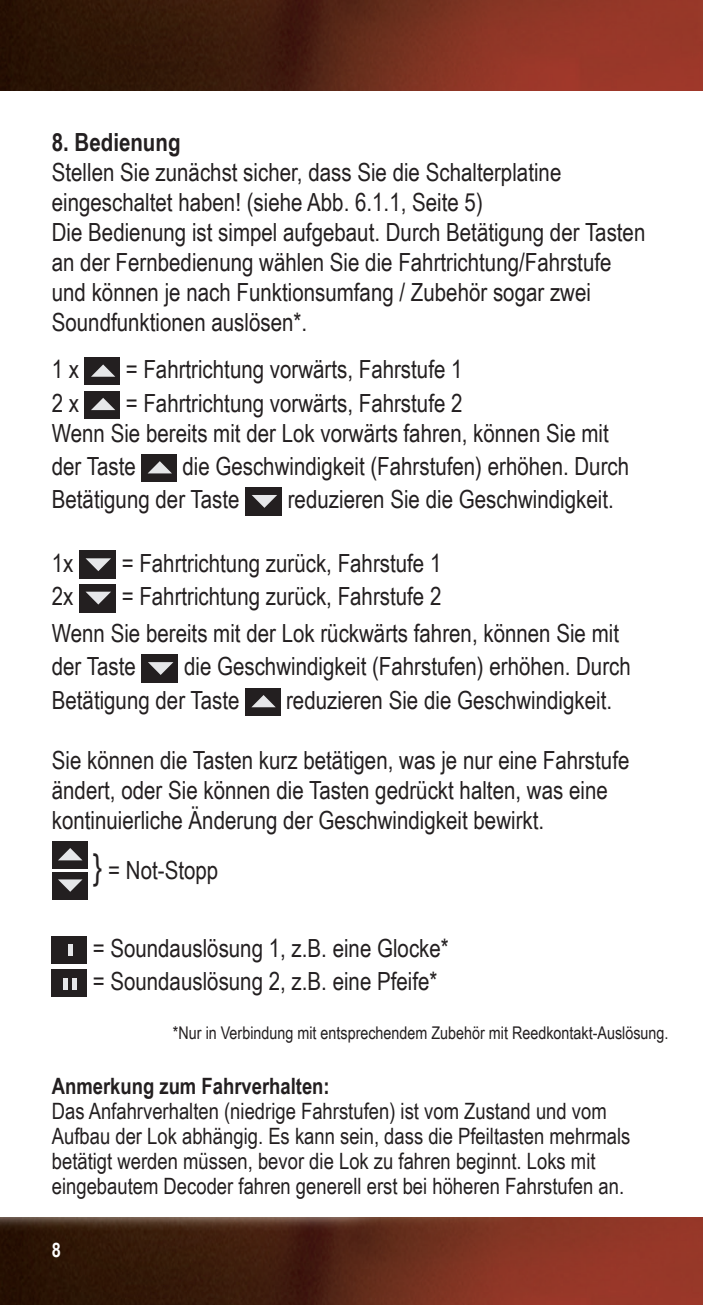
<style>
.page{position:relative;width:703px;height:1305px;background:#fff}
.page>*{position:absolute;margin:0;border:0;box-sizing:border-box;transform-origin:0 0}
.t1{font:25px/30px "Arial Narrow";color:#231f20}
.t2{font:700 25px "Arial Narrow";color:#231f20}
.t3{font:22.5px/25px "Arial Narrow";color:#231f20}
.t4{font:700 22.5px "Arial Narrow";color:#231f20}
.t5{font:700 20px "Arial Narrow";color:#fff}
.t6{font:17.5px "Arial Narrow";color:#231f20}
.s1{font-size:35px}
</style>
<div class="page">
<img style="left:0;top:1218px;width:703px;height:87px">
<img style="left:0;top:0;width:703px;height:91px">
<div style="left:85px;top:357px;width:35px;height:28px;background:#231f20"></div>
<svg style="left:91px;top:364px;width:24px;height:13px"></svg>
<div style="left:85px;top:391px;width:35px;height:27px;background:#231f20"></div>
<svg style="left:91px;top:398px;width:24px;height:12px"></svg>
<div style="left:141px;top:454px;width:36px;height:28px;background:#231f20"></div>
<svg style="left:148px;top:461px;width:24px;height:12px"></svg>
<div style="left:245px;top:487px;width:37px;height:29px;background:#231f20"></div>
<svg style="left:252px;top:495px;width:25px;height:13px"></svg>
<div style="left:79px;top:551px;width:37px;height:28px;background:#231f20"></div>
<svg style="left:86px;top:558px;width:25px;height:13px"></svg>
<div style="left:79px;top:584px;width:37px;height:28px;background:#231f20"></div>
<svg style="left:86px;top:592px;width:25px;height:13px"></svg>
<div style="left:141px;top:654px;width:37px;height:29px;background:#231f20"></div>
<svg style="left:148px;top:662px;width:25px;height:13px"></svg>
<div style="left:245px;top:688px;width:35px;height:27px;background:#231f20"></div>
<svg style="left:251px;top:695px;width:25px;height:12px"></svg>
<div style="left:52px;top:841px;width:35px;height:28px;background:#231f20"></div>
<svg style="left:58px;top:848px;width:24px;height:12px"></svg>
<div style="left:52px;top:872px;width:35px;height:27px;background:#231f20"></div>
<svg style="left:58px;top:879px;width:24px;height:13px"></svg>
<div style="left:52px;top:936px;width:35px;height:28px;background:#231f20"></div>
<hr style="left:68px;top:944px;width:4px;height:12px;background:#e6e7e9">
<div style="left:52px;top:969px;width:35px;height:28px;background:#231f20"></div>
<hr style="left:72px;top:978px;width:4px;height:12px;background:#e6e7e9">
<hr style="left:64px;top:978px;width:4px;height:12px;background:#e6e7e9">
<svg style="left:0;top:0;width:4px;height:4px"></svg>
<p class="t2" style="left:52px;top:123px;width:130px">8. Bedienung</p>
<p class="t1" style="left:52px;top:156px;width:595px">Stellen Sie zunächst sicher, dass Sie die Schalterplatine eingeschaltet haben! (siehe Abb. 6.1.1, Seite 5)<br>Die Bedienung ist simpel aufgebaut. Durch Betätigung der Tasten an der Fernbedienung wählen Sie die Fahrtrichtung/Fahrstufe und können je nach Funktionsumfang / Zubehör sogar zwei Soundfunktionen auslösen*.</p>
<p class="t1" style="left:52px;top:353px;width:29px">1 x</p>
<p class="t1" style="left:126px;top:353px;width:338px">= Fahrtrichtung vorwärts, Fahrstufe 1</p>
<p class="t1" style="left:52px;top:387px;width:29px">2 x</p>
<p class="t1" style="left:52px;top:387px;width:558px;text-indent:74px">= Fahrtrichtung vorwärts, Fahrstufe 2<br>Wenn Sie bereits mit der Lok vorwärts fahren, können Sie mit</p>
<p class="t1" style="left:52px;top:450px;width:85px">der Taste</p>
<p class="t1" style="left:52px;top:448px;width:579px;line-height:33.2px;text-indent:131px">die Geschwindigkeit (Fahrstufen) erhöhen. Durch<br>Betätigung der Taste</p>
<p class="t1" style="left:288px;top:483px;width:327px">reduzieren Sie die Geschwindigkeit.</p>
<p class="t1" style="left:52px;top:547px;width:23px">1x</p>
<p class="t1" style="left:122px;top:547px;width:321px">= Fahrtrichtung zurück, Fahrstufe 1</p>
<p class="t1" style="left:52px;top:580px;width:23px">2x</p>
<p class="t1" style="left:52px;top:577px;width:569px;line-height:37px;text-indent:70px">= Fahrtrichtung zurück, Fahrstufe 2<br>Wenn Sie bereits mit der Lok rückwärts fahren, können Sie mit</p>
<p class="t1" style="left:52px;top:651px;width:85px">der Taste</p>
<p class="t1" style="left:52px;top:649px;width:580px;line-height:33.2px;text-indent:132px">die Geschwindigkeit (Fahrstufen) erhöhen. Durch<br>Betätigung der Taste</p>
<p class="t1" style="left:286px;top:684px;width:327px">reduzieren Sie die Geschwindigkeit.</p>
<p class="t1" style="left:52px;top:744px;width:579px">Sie können die Tasten kurz betätigen, was je nur eine Fahrstufe ändert, oder Sie können die Tasten gedrückt halten, was eine kontinuierliche Änderung der Geschwindigkeit bewirkt.</p>
<p class="t1" style="left:93px;top:855px;width:127px"><span class="s1">}</span> = Not-Stopp</p>
<p class="t1" style="left:93px;top:930px;width:358px;line-height:33.2px">= Soundauslösung 1, z.B. eine Glocke* = Soundauslösung 2, z.B. eine Pfeife*</p>
<p class="t6" style="left:173px;top:1020px;width:497px">*Nur in Verbindung mit entsprechendem Zubehör mit Reedkontakt-Auslösung.</p>
<p class="t4" style="left:52px;top:1069px;width:279px">Anmerkung zum Fahrverhalten:</p>
<p class="t3" style="left:52px;top:1098px;width:580px">Das Anfahrverhalten (niedrige Fahrstufen) ist vom Zustand und vom Aufbau der Lok abhängig. Es kann sein, dass die Pfeiltasten mehrmals betätigt werden müssen, bevor die Lok zu fahren beginnt. Loks mit eingebautem Decoder fahren generell erst bei höheren Fahrstufen an.</p>
<p class="t5" style="left:52px;top:1235px;width:11px">8</p>
</div>
